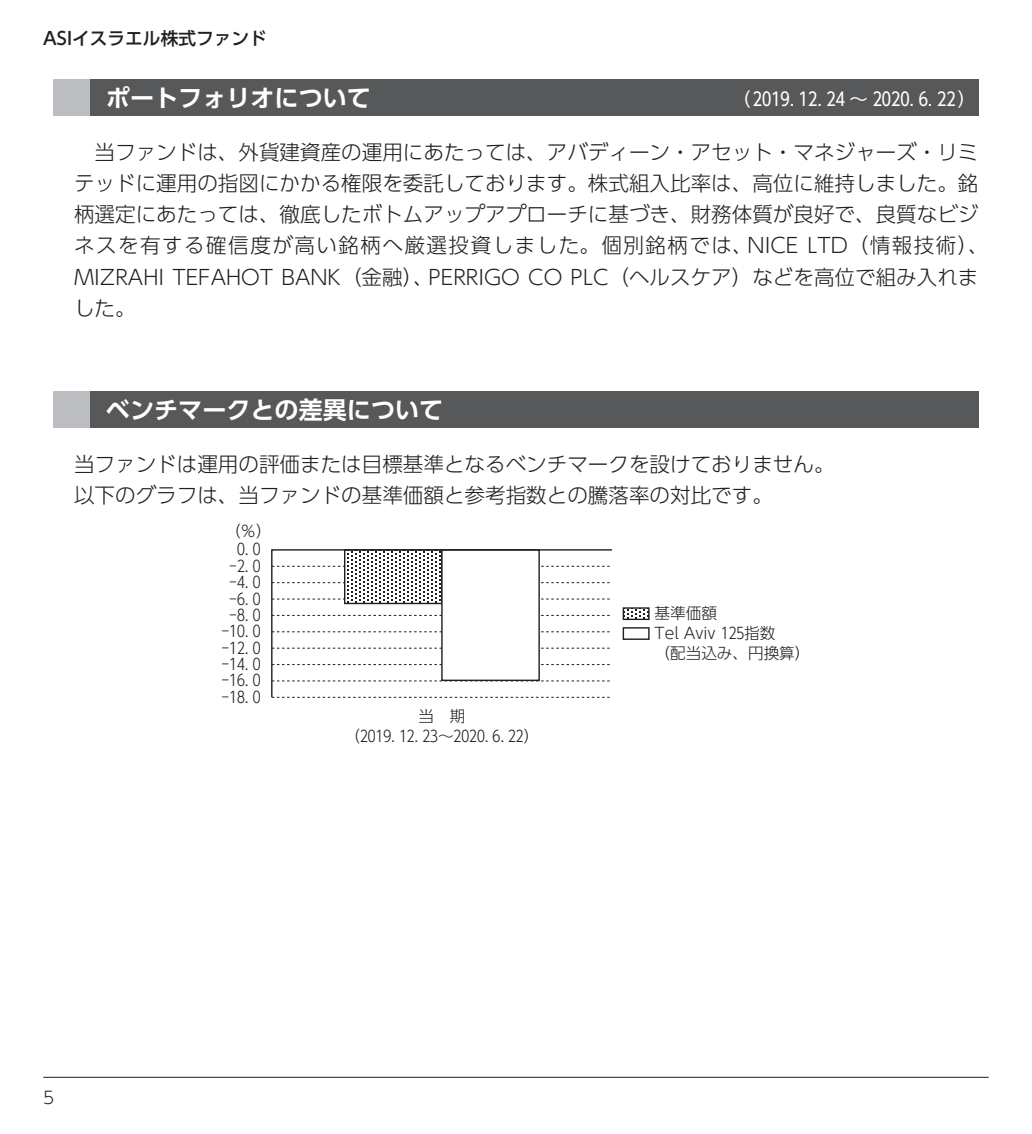
<style>
.page{position:relative;width:1032px;height:1134px;background:#fff}
.page>*{position:absolute;margin:0;border:0;box-sizing:border-box;transform-origin:0 0}
.t1{font:700 24px "UD Shin Go Pro De";color:#fff}
.t2{font:300 20.6px/31.2px "UD Shin Go Pro";color:#231f20}
.t3{font:18.4px "UD Shin Go Pro";color:#fff}
.t4{font:500 17.8px "UD Shin Go Pro";color:#231f20}
.t5{font:300 17px "UD Shin Go Pro";color:#231f20}
.t6{font:300 15.6px/16.4px "UD Shin Go Pro";color:#231f20;text-align:right}
</style>
<div class="page">
<hr style="left:43px;top:1077px;width:946px;height:1px;background:#231f20">
<div style="left:54px;top:79px;width:924px;height:37px;background:#57585a"></div>
<div style="left:54px;top:79px;width:36px;height:37px;background:#bcbdc0"></div>
<svg style="left:271px;top:549px;width:341px;height:149px"></svg>
<svg style="left:627px;top:609px;width:18px;height:9px"></svg>
<div style="left:623px;top:607px;width:26px;height:13px;border:1px solid #231f20"></div>
<div style="left:623px;top:627px;width:26px;height:13px;border:1px solid #231f20"></div>
<div style="left:54px;top:391px;width:924px;height:37px;background:#57585a"></div>
<div style="left:54px;top:391px;width:36px;height:37px;background:#bcbdc0"></div>
<p class="t4" style="left:43px;top:24px;width:225px">ASIイスラエル株式ファンド</p>
<p class="t1" style="left:106px;top:78px;width:267px">ポートフォリオについて</p>
<p class="t3" style="left:732px;top:84px;width:246px">（ 2019. 12. 24 ～ 2020. 6. 22）</p>
<p class="t2" style="left:74px;top:136px;width:916px;text-indent:21px">当ファンドは、外貨建資産の運用にあたっては、アバディーン・アセット・マネジャーズ・リミテッドに運用の指図にかかる権限を委託しております。株式組入比率は、高位に維持しました。銘柄選定にあたっては、徹底したボトムアップアプローチに基づき、財務体質が良好で、良質なビジネスを有する確信度が高い銘柄へ厳選投資しました。個別銘柄では、NICE LTD（情報技術）、MIZRAHI TEFAHOT BANK（金融）、PERRIGO CO PLC（ヘルスケア）などを高位で組み入れました。</p>
<p class="t1" style="left:106px;top:390px;width:339px">ベンチマークとの差異について</p>
<p class="t2" style="left:74px;top:447px;width:762px">当ファンドは運用の評価または目標基準となるベンチマークを設けておりません。以下のグラフは、当ファンドの基準価額と参考指数との騰落率の対比です。</p>
<p class="t6" style="left:225px;top:522px;width:48px">（％）</p>
<p class="t6" style="left:221px;top:541px;width:40px">0. 0 -2. 0 -4. 0 -6. 0 -8. 0 -10. 0 -12. 0 -14. 0 -16. 0 -18. 0</p>
<p class="t6" style="left:344px;top:706px;width:196px;line-height:19.8px;text-align:center">当　期<br>（2019. 12. 23～2020. 6. 22）</p>
<p class="t6" style="left:654px;top:603px;width:157px;line-height:19.8px;text-align:left">基準価額<br>Tel Aviv 125指数<br>（配当込み、円換算）</p>
<p class="t5" style="left:43px;top:1083px;width:13px">5</p>
</div>
